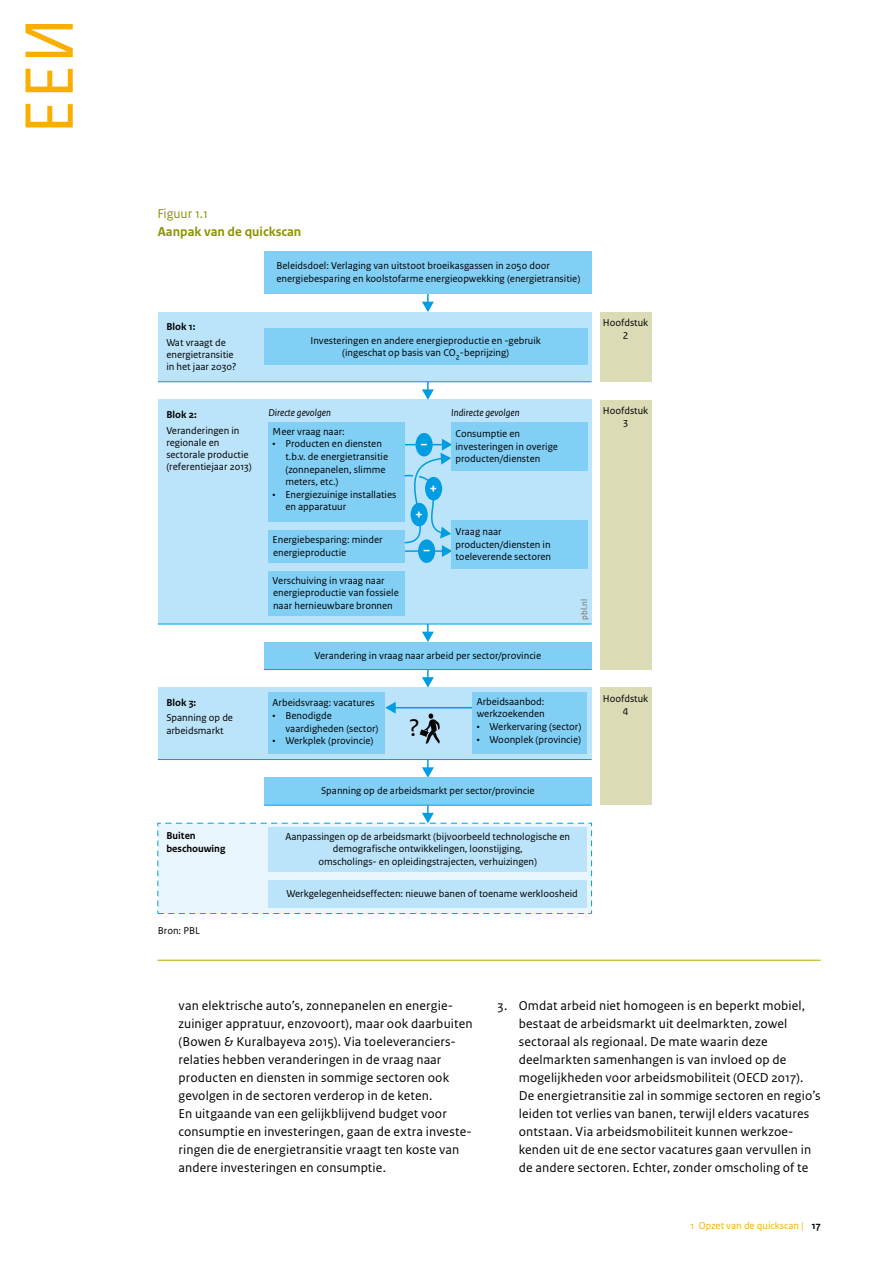
<style>
.page{position:relative;width:893px;height:1263px;background:#fff}
.page>*{position:absolute;margin:0;border:0;box-sizing:border-box;transform-origin:0 0}
.t1{font:25.5px "Rijksoverheid Sans Text";color:#000}
.t2{font:700 15px "Rijksoverheid Sans Text";color:#fff}
.L1{font:13.5px/18px "Rijksoverheid Sans Text";letter-spacing:.01em;color:#000}
.t3{font:700 13.5px "Rijksoverheid Sans Text";color:#8d9200}
.Label_F{font:13.5px "Rijksoverheid Sans Text";color:#8d9200}
.t4{font:10.5px/12.6px "Rijksoverheid Sans Text";color:#000}
.t5{font:italic 10.5px "Rijksoverheid Sans Text";color:#000}
.t6{font:10.5px "Rijksoverheid Sans Text";color:#f9ae00}
.t7{font:700 10.5px/12.6px "Rijksoverheid Sans Text";color:#000}
.t8{font:9px "Rijksoverheid Sans Text";color:#6e6e6d}
.s1{font-weight:700}
.s2{font-weight:700;color:#000}
</style>
<div class="page">
<div style="left:158px;top:312px;width:434px;height:70px;background:#bbe3f9"></div>
<div style="left:158px;top:400px;width:434px;height:224px;background:#bbe3f9"></div>
<div style="left:158px;top:687px;width:434px;height:72px;background:#bbe3f9"></div>
<svg style="left:422px;top:382px;width:12px;height:18px"></svg>
<svg style="left:422px;top:294px;width:12px;height:18px"></svg>
<svg style="left:420px;top:713px;width:20px;height:31px"></svg>
<div style="left:264px;top:251px;width:328px;height:43px;background:#81cff5"></div>
<div style="left:264px;top:329px;width:323px;height:36px;background:#81cff5"></div>
<div style="left:268px;top:422px;width:136px;height:100px;background:#81cff5"></div>
<div style="left:451px;top:422px;width:136px;height:49px;background:#81cff5"></div>
<svg style="left:422px;top:625px;width:12px;height:17px"></svg>
<svg style="left:422px;top:670px;width:12px;height:17px"></svg>
<div style="left:264px;top:642px;width:328px;height:27px;background:#81cff5"></div>
<svg style="left:422px;top:760px;width:12px;height:18px"></svg>
<div style="left:264px;top:778px;width:328px;height:27px;background:#81cff5"></div>
<div style="left:268px;top:531px;width:136px;height:32px;background:#81cff5"></div>
<div style="left:451px;top:520px;width:136px;height:49px;background:#81cff5"></div>
<div style="left:268px;top:571px;width:136px;height:45px;background:#81cff5"></div>
<hr style="left:394px;top:707px;width:79px;height:1px;background:#009de2">
<svg style="left:385px;top:702px;width:11px;height:12px"></svg>
<div style="left:268px;top:692px;width:117px;height:61px;background:#81cff5"></div>
<div style="left:472px;top:692px;width:115px;height:61px;background:#81cff5"></div>
<hr style="left:158px;top:381px;width:434px;height:1px;background:#009de2">
<hr style="left:158px;top:624px;width:434px;height:1px;background:#009de2">
<hr style="left:264px;top:669px;width:328px;height:1px;background:#009de2">
<hr style="left:158px;top:759px;width:434px;height:1px;background:#009de2">
<svg style="left:157px;top:805px;width:435px;height:109px"></svg>
<div style="left:600px;top:312px;width:51px;height:70px;background:#dbdbb6"></div>
<div style="left:600px;top:687px;width:51px;height:118px;background:#dbdbb6"></div>
<div style="left:600px;top:400px;width:51px;height:269px;background:#dbdbb6"></div>
<div style="left:418px;top:539px;width:17px;height:24px;background:#009de2;border-radius:50%"></div>
<div style="left:415px;top:433px;width:18px;height:23px;background:#009de2;border-radius:50%"></div>
<svg style="left:375px;top:439px;width:77px;height:118px"></svg>
<div style="left:425px;top:477px;width:17px;height:23px;background:#009de2;border-radius:50%"></div>
<div style="left:411px;top:503px;width:17px;height:23px;background:#009de2;border-radius:50%"></div>
<hr style="left:157px;top:960px;width:664px;height:1px;background:#b3aa00">
<p class="Label_F" style="left:157px;top:206px;width:52px">Figuur 1.1</p>
<p class="t3" style="left:158px;top:224px;width:145px">Aanpak van de quickscan</p>
<p class="t4" style="left:276px;top:260px;width:305px">Beleidsdoel: Verlaging van uitstoot broeikasgassen in 2050 door energiebesparing en koolstofarme energieopwekking (energietransitie)</p>
<p class="t4" style="left:166px;top:319px;width:61px;line-height:15.6px"><span class="s1">Blok 1:<br></span>Wat vraagt de</p>
<p class="t4" style="left:166px;top:349px;width:72px;line-height:12px">energietransitie in het jaar 2030?</p>
<p class="t4" style="left:310px;top:334px;width:232px;text-align:center">Investeringen en andere energieproductie en -gebruik (ingeschat op basis van CO2-beprijzing)</p>
<p class="t4" style="left:603px;top:317px;width:47px;text-align:center">Hoofdstuk<br>2</p>
<p class="t4" style="left:166px;top:407px;width:75px;line-height:15.6px"><span class="s1">Blok 2:<br></span>Veranderingen in</p>
<p class="t4" style="left:166px;top:436px;width:87px;line-height:12px">regionale en sectorale productie (referentiejaar 2013)</p>
<p class="t5" style="left:268px;top:406px;width:64px">Directe gevolgen</p>
<p class="t5" style="left:451px;top:406px;width:70px">Indirecte gevolgen</p>
<p class="t4" style="left:273px;top:425px;width:74px">Meer vraag naar:</p>
<p class="t4" style="left:285px;top:438px;width:104px;text-indent:-13px">• Producten en diensten t.b.v. de energietransitie (zonnepanelen, slimme meters, etc.)</p>
<p class="t4" style="left:285px;top:488px;width:113px;text-indent:-13px">• Energiezuinige installaties en apparatuur</p>
<p class="t2" style="left:420px;top:435px;width:9px">−</p>
<p class="t2" style="left:415px;top:505px;width:9px">+</p>
<p class="t2" style="left:430px;top:479px;width:9px">+</p>
<p class="t4" style="left:455px;top:427px;width:104px">Consumptie en investeringen in overige producten/diensten</p>
<p class="t4" style="left:603px;top:405px;width:47px;text-align:center">Hoofdstuk<br>3</p>
<p class="t4" style="left:273px;top:533px;width:112px">Energiebesparing: minder energieproductie</p>
<p class="t4" style="left:273px;top:574px;width:128px">Verschuiving in vraag naar energieproductie van fossiele naar hernieuwbare bronnen</p>
<p class="t2" style="left:423px;top:542px;width:9px">−</p>
<p class="t4" style="left:455px;top:525px;width:97px">Vraag naar producten/diensten in toeleverende sectoren</p>
<p class="t8" style="left:579px;top:620px;width:22px;rotate:-90deg">pbl.nl</p>
<p class="t4" style="left:314px;top:649px;width:228px">Verandering in vraag naar arbeid per sector/provincie</p>
<p class="t4" style="left:166px;top:695px;width:68px;line-height:15.6px"><span class="s1">Blok 3:<br></span>Spanning op de</p>
<p class="t4" style="left:166px;top:724px;width:59px">arbeidsmarkt</p>
<p class="t4" style="left:273px;top:697px;width:104px">Arbeidsvraag: vacatures</p>
<p class="t4" style="left:285px;top:709px;width:95px;text-indent:-13px">• Benodigde vaardigheden (sector)</p>
<p class="t4" style="left:273px;top:735px;width:102px">• Werkplek (provincie)</p>
<p class="t1" style="left:409px;top:713px;width:12px">?</p>
<p class="t4" style="left:477px;top:695px;width:69px">Arbeidsaanbod: werkzoekenden</p>
<p class="t4" style="left:477px;top:720px;width:106px">• Werkervaring (sector)</p>
<p class="t4" style="left:477px;top:733px;width:106px">• Woonplek (provincie)</p>
<p class="t4" style="left:603px;top:692px;width:47px;text-align:center">Hoofdstuk<br>4</p>
<p class="t4" style="left:321px;top:785px;width:215px">Spanning op de arbeidsmarkt per sector/provincie</p>
<p class="t7" style="left:166px;top:830px;width:61px">Buiten beschouwing</p>
<p class="t4" style="left:286px;top:830px;width:286px;text-align:center">Aanpassingen op de arbeidsmarkt (bijvoorbeeld technologische en demografische ontwikkelingen, loonstijging,<br>omscholings- en opleidingstrajecten, verhuizingen)</p>
<p class="t4" style="left:286px;top:887px;width:293px">Werkgelegenheidseffecten: nieuwe banen of toename werkloosheid</p>
<p class="t4" style="left:158px;top:924px;width:43px">Bron: PBL</p>
<p class="L1" style="left:179px;top:997px;width:296px">van elektrische auto’s, zonnepanelen en energie&shy;zuiniger appratuur, enzovoort), maar ook daarbuiten (Bowen &amp; Kuralbayeva 2015). Via toeleveranciers&shy;relaties hebben veranderingen in de vraag naar producten en diensten in sommige sectoren ook gevolgen in de sectoren verderop in de keten.<br>En uitgaande van een gelijkblijvend budget voor consumptie en investeringen, gaan de extra investe&shy;ringen die de energietransitie vraagt ten koste van andere investeringen en consumptie.</p>
<p class="L1" style="left:519px;top:997px;width:303px;text-indent:-21px">3. Omdat arbeid niet homogeen is en beperkt mobiel, bestaat de arbeidsmarkt uit deelmarkten, zowel sectoraal als regionaal. De mate waarin deze deelmarkten samenhangen is van invloed op de mogelijkheden voor arbeidsmobiliteit (OECD 2017).<br>De energietransitie zal in sommige sectoren en regio’s leiden tot verlies van banen, terwijl elders vacatures ontstaan. Via arbeidsmobiliteit kunnen werkzoe&shy;kenden uit de ene sector vacatures gaan vervullen in de andere sectoren. Echter, zonder omscholing of te</p>
<p class="t6" style="left:691px;top:1219px;width:132px">1 Opzet van de quickscan | <span class="s2">17</span></p>
</div>
